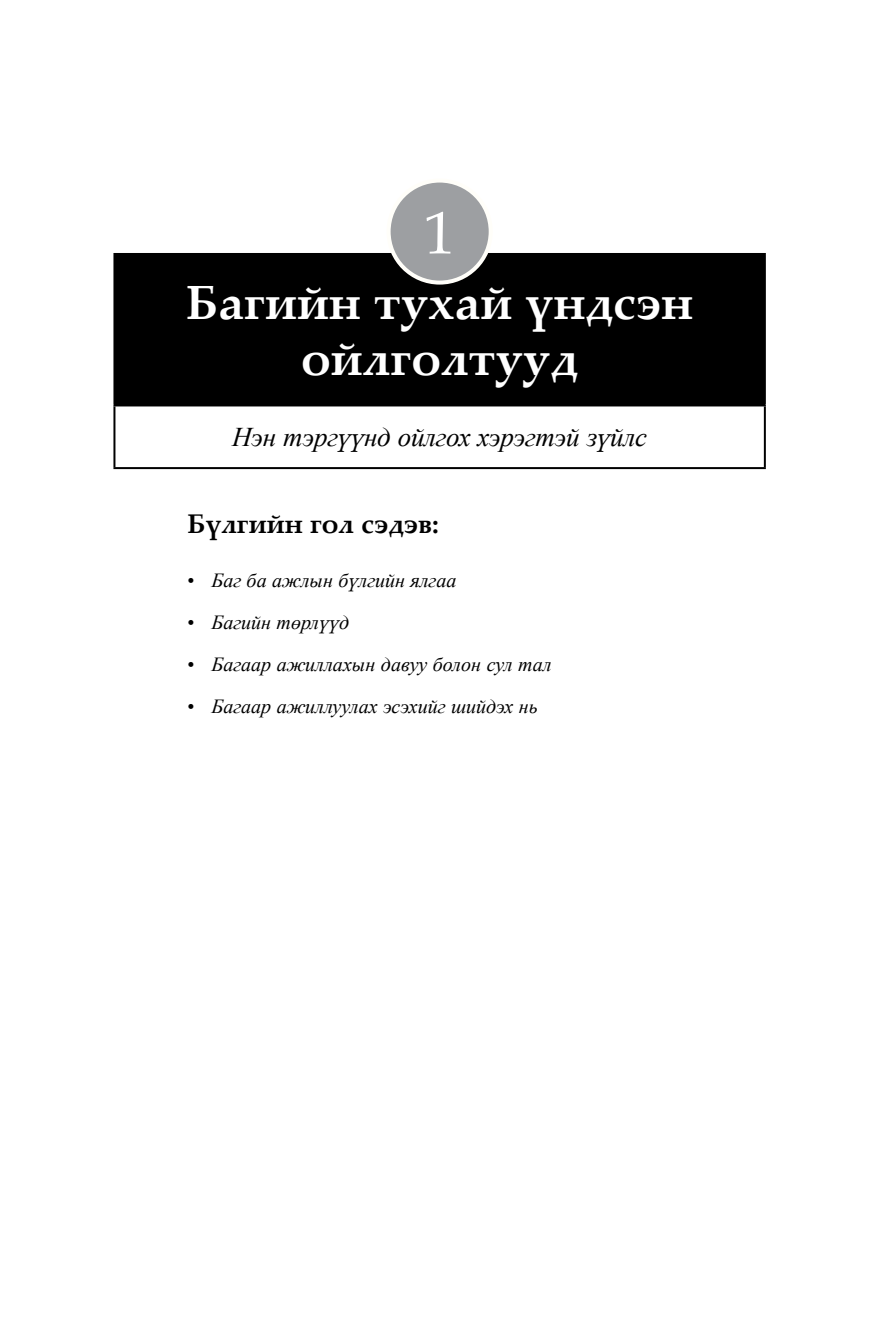
<style>
.page{position:relative;width:885px;height:1327px;background:#fff}
.page>*{position:absolute;margin:0;border:0;box-sizing:border-box;transform-origin:0 0}
.t1{font:60px "Book Antiqua";color:#fff}
.t2{font:700 48px/56px "Palatino Linotype";color:#fff;text-align:center}
.t3{font:italic 27px "Times New Roman";letter-spacing:-.01em;color:#000}
.t4{font:700 27px "Palatino Linotype";color:#000}
.t5{font:italic 20px "Times New Roman";color:#000}
.s1{font-style:normal}
</style>
<div class="page">
<div style="left:114px;top:254px;width:650px;height:151px;background:#000"></div>
<hr style="left:113px;top:253px;width:652px;height:2px;background:#000">
<hr style="left:113px;top:255px;width:2px;height:149px;background:#000">
<hr style="left:763px;top:255px;width:2px;height:149px;background:#000">
<hr style="left:113px;top:404px;width:652px;height:2px;background:#000">
<hr style="left:113px;top:406px;width:2px;height:61px;background:#000">
<hr style="left:763px;top:406px;width:2px;height:61px;background:#000">
<hr style="left:113px;top:467px;width:652px;height:2px;background:#000">
<div style="left:388px;top:181px;width:102px;height:102px;background:#9d9fa2;border-radius:50%"></div>
<div style="left:386px;top:179px;width:106px;height:106px;border:4px solid #fffef9;border-radius:50%"></div>
<h1 class="t1" style="left:424px;top:191px;width:31px">1</h1>
<h2 class="t2" style="left:186px;top:273px;width:508px">Багийн тухай үндсэн ойлголтууд</h2>
<h3 class="t3" style="left:232px;top:418px;width:416px">Нэн тэргүүнд ойлгох хэрэгтэй зүйлс</h3>
<h3 class="t4" style="left:187px;top:505px;width:253px">Бүлгийн гол сэдэв:</h3>
<p class="t5" style="left:187px;top:567px;width:270px"><span class="s1">•</span> Баг ба ажлын бүлгийн ялгаа</p>
<p class="t5" style="left:187px;top:609px;width:163px"><span class="s1">•</span> Багийн төрлүүд</p>
<p class="t5" style="left:187px;top:651px;width:365px"><span class="s1">•</span> Багаар ажиллахын давуу болон сул тал</p>
<p class="t5" style="left:187px;top:693px;width:352px"><span class="s1">•</span> Багаар ажиллуулах эсэхийг шийдэх нь</p>
</div>
